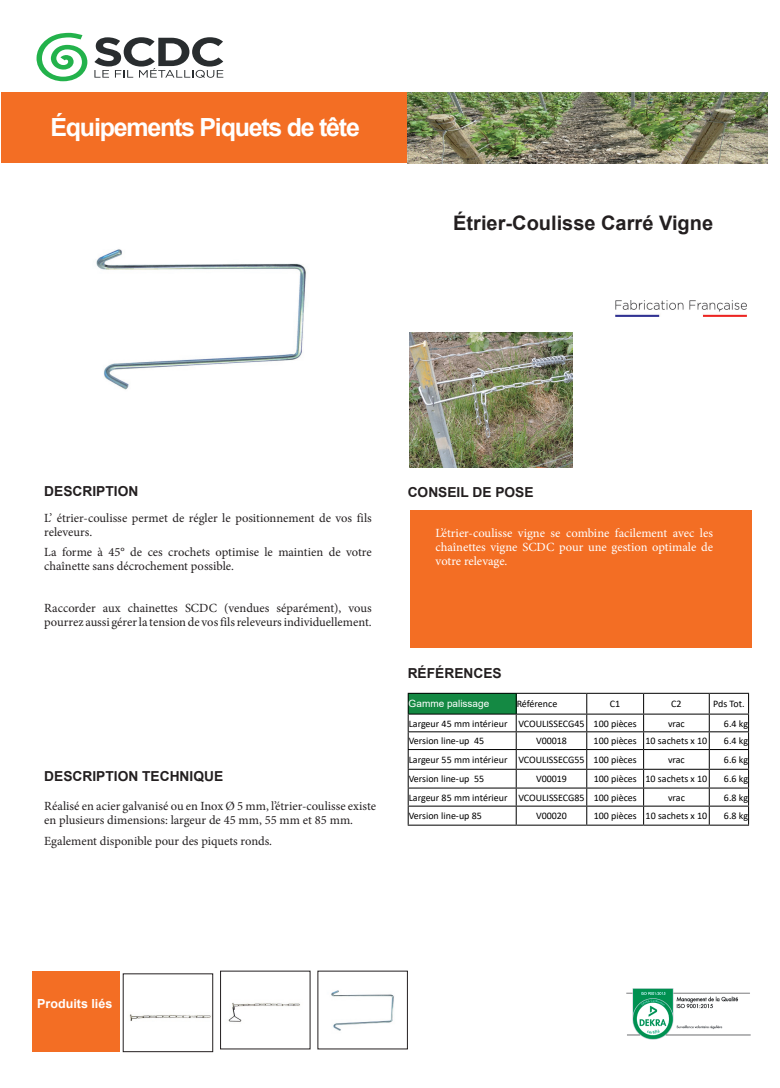
<style>
.page{position:relative;width:780px;height:1088px;background:#fff}
.page>*{position:absolute;margin:0;border:0;box-sizing:border-box;transform-origin:0 0}
.t1{font:700 25px "Arial";letter-spacing:-.05em;color:#fff}
.t2{font:700 20px "Arial";color:#231f20}
.t3{font:700 13.75px "Arial";color:#231f20}
.t4{font:12.5px/13.8px "Minion Pro";color:#231f20}
.t5{font:12.5px/13.8px "Minion Pro";color:#fff;text-align:justify}
.t6{font:700 12.5px "Arial";color:#fff}
.t7{font:10px "Calibri";color:#000}
.t8{font:10px "Arial";color:#fff}
</style>
<div class="page">
<img style="left:626px;top:988px;width:125px;height:52px">
<div style="left:1px;top:92px;width:461px;height:71px;background:#f36e24"></div>
<div style="left:410px;top:510px;width:341px;height:138px;background:#f36e24"></div>
<div style="left:32px;top:971px;width:88px;height:80px;background:#f36e24"></div>
<img style="left:407px;top:92px;width:360px;height:71px">
<img style="left:615px;top:301px;width:131px;height:16px">
<svg style="left:36px;top:33px;width:51px;height:48px"></svg>
<svg style="left:94px;top:37px;width:129px;height:41px"></svg>
<img style="left:409px;top:333px;width:163px;height:135px">
<img style="left:96px;top:249px;width:210px;height:141px">
<img style="left:129px;top:1014px;width:82px;height:7px">
<div style="left:123px;top:973px;width:90px;height:79px;border:1px solid #231f20"></div>
<img style="left:228px;top:1002px;width:72px;height:20px">
<div style="left:408px;top:693px;width:108px;height:21px;background:#148943"></div>
<hr style="left:407px;top:693px;width:109px;height:1px;background:#000">
<hr style="left:516px;top:693px;width:70px;height:1px;background:#000">
<hr style="left:586px;top:693px;width:57px;height:1px;background:#000">
<hr style="left:643px;top:693px;width:66px;height:1px;background:#000">
<hr style="left:709px;top:693px;width:40px;height:1px;background:#000">
<hr style="left:407px;top:714px;width:109px;height:1px;background:#000">
<hr style="left:516px;top:714px;width:70px;height:1px;background:#000">
<hr style="left:586px;top:714px;width:57px;height:1px;background:#000">
<hr style="left:643px;top:714px;width:66px;height:1px;background:#000">
<hr style="left:709px;top:714px;width:40px;height:1px;background:#000">
<hr style="left:407px;top:731px;width:109px;height:1px;background:#000">
<hr style="left:516px;top:731px;width:70px;height:1px;background:#000">
<hr style="left:586px;top:731px;width:57px;height:1px;background:#000">
<hr style="left:643px;top:731px;width:66px;height:1px;background:#000">
<hr style="left:709px;top:731px;width:40px;height:1px;background:#000">
<hr style="left:407px;top:749px;width:109px;height:1px;background:#000">
<hr style="left:516px;top:749px;width:70px;height:1px;background:#000">
<hr style="left:586px;top:749px;width:57px;height:1px;background:#000">
<hr style="left:643px;top:749px;width:66px;height:1px;background:#000">
<hr style="left:709px;top:749px;width:40px;height:1px;background:#000">
<hr style="left:407px;top:769px;width:109px;height:1px;background:#000">
<hr style="left:516px;top:769px;width:70px;height:1px;background:#000">
<hr style="left:586px;top:769px;width:57px;height:1px;background:#000">
<hr style="left:643px;top:769px;width:66px;height:1px;background:#000">
<hr style="left:709px;top:769px;width:40px;height:1px;background:#000">
<hr style="left:407px;top:787px;width:109px;height:1px;background:#000">
<hr style="left:516px;top:787px;width:70px;height:1px;background:#000">
<hr style="left:586px;top:787px;width:57px;height:1px;background:#000">
<hr style="left:643px;top:787px;width:66px;height:1px;background:#000">
<hr style="left:709px;top:787px;width:40px;height:1px;background:#000">
<hr style="left:407px;top:806px;width:109px;height:1px;background:#000">
<hr style="left:516px;top:806px;width:70px;height:1px;background:#000">
<hr style="left:586px;top:806px;width:57px;height:1px;background:#000">
<hr style="left:643px;top:806px;width:66px;height:1px;background:#000">
<hr style="left:709px;top:806px;width:40px;height:1px;background:#000">
<hr style="left:407px;top:825px;width:109px;height:1px;background:#000">
<hr style="left:516px;top:825px;width:70px;height:1px;background:#000">
<hr style="left:586px;top:825px;width:57px;height:1px;background:#000">
<hr style="left:643px;top:825px;width:66px;height:1px;background:#000">
<hr style="left:709px;top:825px;width:40px;height:1px;background:#000">
<svg style="left:407px;top:694px;width:1px;height:131px"></svg>
<svg style="left:515px;top:694px;width:1px;height:131px"></svg>
<svg style="left:586px;top:694px;width:1px;height:131px"></svg>
<svg style="left:643px;top:694px;width:1px;height:131px"></svg>
<svg style="left:708px;top:694px;width:1px;height:131px"></svg>
<svg style="left:748px;top:694px;width:1px;height:131px"></svg>
<img style="left:331px;top:990px;width:63px;height:41px">
<h1 class="t1" style="left:50px;top:110px;width:311px">Équipements Piquets de tête</h1>
<h2 class="t2" style="left:453px;top:209px;width:261px">Étrier-Coulisse Carré Vigne</h2>
<p class="t3" style="left:44px;top:482px;width:95px">DESCRIPTION</p>
<p class="t4" style="left:44px;top:511px;width:329px">L’ étrier-coulisse permet de régler le positionnement de vos fils releveurs.</p>
<p class="t4" style="left:44px;top:546px;width:329px">La forme à 45° de ces crochets optimise le maintien de votre chaînette sans décrochement possible.</p>
<p class="t4" style="left:44px;top:601px;width:329px">Raccorder aux chainettes SCDC (vendues séparément), vous pourrez aussi gérer la tension de vos fils releveurs individuellement.</p>
<p class="t3" style="left:44px;top:767px;width:180px">DESCRIPTION TECHNIQUE</p>
<p class="t4" style="left:44px;top:799px;width:333px">Réalisé en acier galvanisé ou en Inox Ø 5 mm, l’étrier-coulisse existe en plusieurs dimensions: largeur de 45 mm, 55 mm et 85 mm.</p>
<p class="t4" style="left:44px;top:834px;width:229px">Egalement disponible pour des piquets ronds.</p>
<p class="t3" style="left:407px;top:483px;width:127px">CONSEIL DE POSE</p>
<p class="t5" style="left:435px;top:526px;width:279px">L’étrier-coulisse vigne se combine facilement avec les chaînettes vigne SCDC pour une gestion optimale de votre relevage.</p>
<p class="t3" style="left:407px;top:664px;width:95px">RÉFÉRENCES</p>
<p class="t8" style="left:408px;top:697px;width:82px">Gamme palissage</p>
<p class="t7" style="left:516px;top:697px;width:42px">Référence</p>
<p class="t7" style="left:610px;top:697px;width:12px">C1</p>
<p class="t7" style="left:671px;top:697px;width:12px">C2</p>
<p class="t7" style="left:713px;top:697px;width:33px">Pds Tot.</p>
<p class="t7" style="left:408px;top:716px;width:229px">Largeur 45 mm intérieur VCOULISSECG45 100 pièces</p>
<p class="t7" style="left:668px;top:716px;width:18px">vrac</p>
<p class="t7" style="left:724px;top:716px;width:26px">6.4 kg</p>
<p class="t7" style="left:408px;top:734px;width:77px">Version line-up 45</p>
<p class="t7" style="left:536px;top:734px;width:33px">V00018</p>
<p class="t7" style="left:593px;top:734px;width:115px">100 pièces 10 sachets x 10</p>
<p class="t7" style="left:724px;top:734px;width:26px">6.4 kg</p>
<p class="t7" style="left:408px;top:753px;width:229px">Largeur 55 mm intérieur VCOULISSECG55 100 pièces</p>
<p class="t7" style="left:668px;top:753px;width:18px">vrac</p>
<p class="t7" style="left:724px;top:753px;width:26px">6.6 kg</p>
<p class="t7" style="left:408px;top:772px;width:77px">Version line-up 55</p>
<p class="t7" style="left:536px;top:772px;width:33px">V00019</p>
<p class="t7" style="left:593px;top:772px;width:115px">100 pièces 10 sachets x 10</p>
<p class="t7" style="left:724px;top:772px;width:26px">6.6 kg</p>
<p class="t7" style="left:408px;top:790px;width:229px">Largeur 85 mm intérieur VCOULISSECG85 100 pièces</p>
<p class="t7" style="left:668px;top:790px;width:18px">vrac</p>
<p class="t7" style="left:724px;top:790px;width:26px">6.8 kg</p>
<p class="t7" style="left:408px;top:809px;width:75px">Version line-up 85</p>
<p class="t7" style="left:536px;top:809px;width:33px">V00020</p>
<p class="t7" style="left:593px;top:809px;width:115px">100 pièces 10 sachets x 10</p>
<p class="t7" style="left:724px;top:809px;width:26px">6.8 kg</p>
<p class="t6" style="left:37px;top:994px;width:77px">Produits liés</p>
</div>
